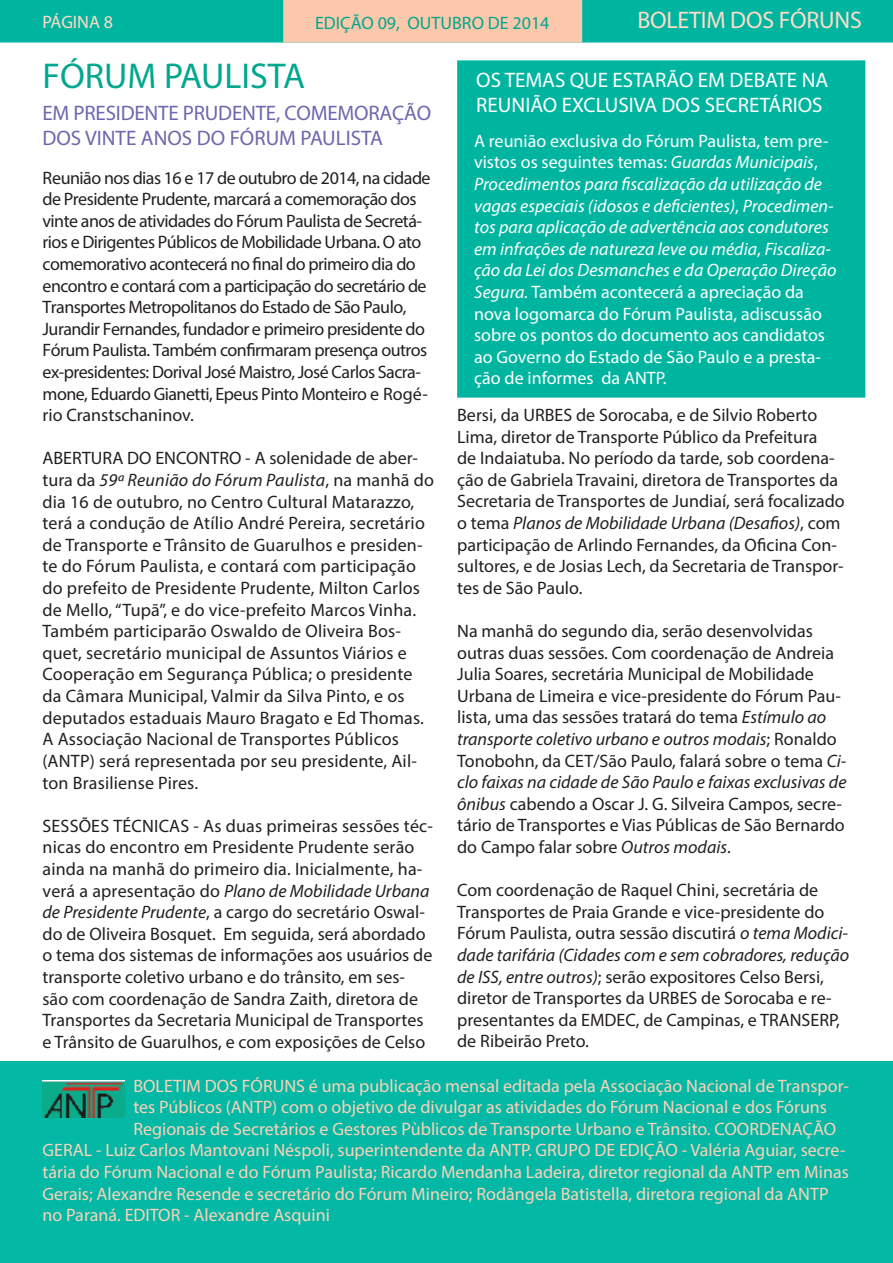
<style>
.page{position:relative;width:893px;height:1263px;background:#fff}
.page>*{position:absolute;margin:0;border:0;box-sizing:border-box;transform-origin:0 0}
.t1{font:36px "Myriad Pro";color:#00a78e}
.t2{font:24px "Myriad Pro";letter-spacing:-.01em;color:#fddcc8}
.t3{font:21px/25.2px "Myriad Pro";letter-spacing:-.01em;color:#6c67ae}
.t4{font:21px/25.2px "Myriad Pro";color:#fff}
.t5{font:18px/21.6px "Myriad Pro";color:#231f20}
.t6{font:18px "Myriad Pro";color:#fcd2ba}
.t7{font:18px/21.6px "Myriad Pro";letter-spacing:-.03em;color:#231f20}
.t8{font:italic 18px/21.6px "Myriad Pro";color:#fff}
.t9{font:18px "Myriad Pro";color:#00a78e}
.t10{font:18px "Myriad Pro";color:#fddcc8}
.s1{font-style:italic}
.s2{font-style:normal}
</style>
<div class="page">
<div style="left:457px;top:60px;width:408px;height:338px;background:#00b5a0;border:2px solid #00b5a0"></div>
<div style="left:0;top:0;width:893px;height:43px;background:#00b5a0"></div>
<div style="left:284px;top:0;width:297px;height:42px;background:#fcc8ab"></div>
<div style="left:283px;top:0;width:299px;height:43px;border:2px solid #fcc8ab"></div>
<div style="left:0;top:1061px;width:893px;height:202px;background:#03b8a4"></div>
<img style="left:43px;top:1080px;width:82px;height:38px">
<p class="t10" style="left:43px;top:11px;width:72px">PÁGINA 8</p>
<p class="t9" style="left:315px;top:11px;width:236px">EDIÇÃO 09, OUTUBRO DE 2014</p>
<p class="t2" style="left:637px;top:6px;width:226px">BOLETIM DOS FÓRUNS</p>
<p class="t1" style="left:43px;top:53px;width:264px">FÓRUM PAULISTA</p>
<p class="t3" style="left:43px;top:100px;width:390px">EM PRESIDENTE PRUDENTE, COMEMORAÇÃO<br>DOS VINTE ANOS DO FÓRUM PAULISTA</p>
<p class="t7" style="left:43px;top:166px;width:390px">Reunião nos dias 16 e 17 de outubro de 2014, na cidade de Presidente Prudente, marcará a comemoração dos vinte anos de atividades do Fórum Paulista de Secretá&shy;rios e Dirigentes Públicos de Mobilidade Urbana. O ato comemorativo acontecerá no final do primeiro dia do encontro e contará com a participação do secretário de Transportes Metropolitanos do Estado de São Paulo, Jurandir Fernandes, fundador e primeiro presidente do Fórum Paulista. Também confirmaram presença outros ex-presidentes: Dorival José Maistro, José Carlos Sacra&shy;mone, Eduardo Gianetti, Epeus Pinto Monteiro e Rogé&shy;rio Cranstschaninov.</p>
<p class="t5" style="left:43px;top:447px;width:393px">ABERTURA DO ENCONTRO - A solenidade de aber&shy;tura da <span class="s1">59ª Reunião do Fórum Paulista</span>, na manhã do dia 16 de outubro, no Centro Cultural Matarazzo, terá a condução de Atílio André Pereira, secretário de Transporte e Trânsito de Guarulhos e presiden&shy;te do Fórum Paulista, e contará com participação do prefeito de Presidente Prudente, Milton Carlos de Mello, “Tupã”, e do vice-prefeito Marcos Vinha.<br>Também participarão Oswaldo de Oliveira Bos&shy;quet, secretário municipal de Assuntos Viários e Cooperação em Segurança Pública; o presidente da Câmara Municipal, Valmir da Silva Pinto, e os deputados estaduais Mauro Bragato e Ed Thomas.<br>A Associação Nacional de Transportes Públicos (ANTP) será representada por seu presidente, Ail&shy;ton Brasiliense Pires.</p>
<p class="t5" style="left:43px;top:814px;width:392px">SESSÕES TÉCNICAS - As duas primeiras sessões téc&shy;nicas do encontro em Presidente Prudente serão ainda na manhã do primeiro dia. Inicialmente, ha&shy;verá a apresentação do <span class="s1">Plano de Mobilidade Urbana de Presidente Prudente</span>, a cargo do secretário Oswal&shy;do de Oliveira Bosquet. Em seguida, será abordado o tema dos sistemas de informações aos usuários de transporte coletivo urbano e do trânsito, em ses&shy;são com coordenação de Sandra Zaith, diretora de Transportes da Secretaria Municipal de Transportes e Trânsito de Guarulhos, e com exposições de Celso</p>
<p class="t4" style="left:476px;top:67px;width:354px">OS TEMAS QUE ESTARÃO EM DEBATE NA<br>REUNIÃO EXCLUSIVA DOS SECRETÁRIOS</p>
<p class="t8" style="left:474px;top:130px;width:364px"><span class="s2">A reunião exclusiva do Fórum Paulista, tem pre&shy;vistos os seguintes temas:</span> Guardas Municipais<span class="s2">, </span>Procedimentos para fiscalização da utilização de vagas especiais (idosos e deficientes)<span class="s2">,</span> Procedimen&shy;tos para aplicação de advertência aos condutores em infrações de natureza leve ou média<span class="s2">,</span> Fiscaliza&shy;ção da Lei dos Desmanches e da Operação Direção Segura. <span class="s2">Também acontecerá a apreciação da nova logomarca do Fórum Paulista, adiscussão sobre os pontos do documento aos candidatos ao Governo do Estado de São Paulo e a presta&shy;ção de informes da ANTP.</span></p>
<p class="t5" style="left:457px;top:404px;width:389px">Bersi, da URBES de Sorocaba, e de Silvio Roberto Lima, diretor de Transporte Público da Prefeitura<br>de Indaiatuba. No período da tarde, sob coordena&shy;ção de Gabriela Travaini, diretora de Transportes da Secretaria de Transportes de Jundiaí, será focalizado o tema <span class="s1">Planos de Mobilidade Urbana (Desafios)</span>, com participação de Arlindo Fernandes, da Oficina Con&shy;sultores, e de Josias Lech, da Secretaria de Transpor&shy;tes de São Paulo.</p>
<p class="t5" style="left:457px;top:620px;width:391px">Na manhã do segundo dia, serão desenvolvidas outras duas sessões. Com coordenação de Andreia Julia Soares, secretária Municipal de Mobilidade Urbana de Limeira e vice-presidente do Fórum Pau&shy;lista, uma das sessões tratará do tema <span class="s1">Estímulo ao transporte coletivo urbano e outros modais</span>; Ronaldo Tonobohn, da CET/São Paulo, falará sobre o tema <span class="s1">Ci&shy;clo faixas na cidade de São Paulo e faixas exclusivas de ônibus</span> cabendo a Oscar J. G. Silveira Campos, secre&shy;tário de Transportes e Vias Públicas de São Bernardo do Campo falar sobre <span class="s1">Outros modais</span>.</p>
<p class="t5" style="left:457px;top:879px;width:393px">Com coordenação de Raquel Chini, secretária de Transportes de Praia Grande e vice-presidente do Fórum Paulista, outra sessão discutirá <span class="s1">o tema Modici&shy;dade tarifária (Cidades com e sem cobradores, redução de ISS, entre outros)</span>; serão expositores Celso Bersi, diretor de Transportes da URBES de Sorocaba e re&shy;presentantes da EMDEC, de Campinas, e TRANSERP, de Ribeirão Preto.</p>
<p class="t6" style="left:133px;top:1074px;width:717px">BOLETIM DOS FÓRUNS é uma publicação mensal editada pela Associação Nacional de Transpor-</p>
<p class="t6" style="left:133px;top:1096px;width:695px">tes Públicos (ANTP) com o objetivo de divulgar as atividades do Fórum Nacional e dos Fóruns</p>
<p class="t6" style="left:133px;top:1117px;width:704px">Regionais de Secretários e Gestores Pùblicos de Transporte Urbano e Trânsito. COORDENAÇÃO</p>
<p class="t6" style="left:43px;top:1139px;width:805px">GERAL - Luiz Carlos Mantovani Néspoli, superintendente da ANTP. GRUPO DE EDIÇÃO - Valéria Aguiar, secre-</p>
<p class="t6" style="left:43px;top:1161px;width:808px">tária do Fórum Nacional e do Fórum Paulista; Ricardo Mendanha Ladeira, diretor regional da ANTP em Minas</p>
<p class="t6" style="left:43px;top:1182px;width:788px">Gerais; Alexandre Resende e secretário do Fórum Mineiro; Rodângela Batistella, diretora regional da ANTP</p>
<p class="t6" style="left:43px;top:1204px;width:289px">no Paraná. EDITOR - Alexandre Asquini</p>
</div>
